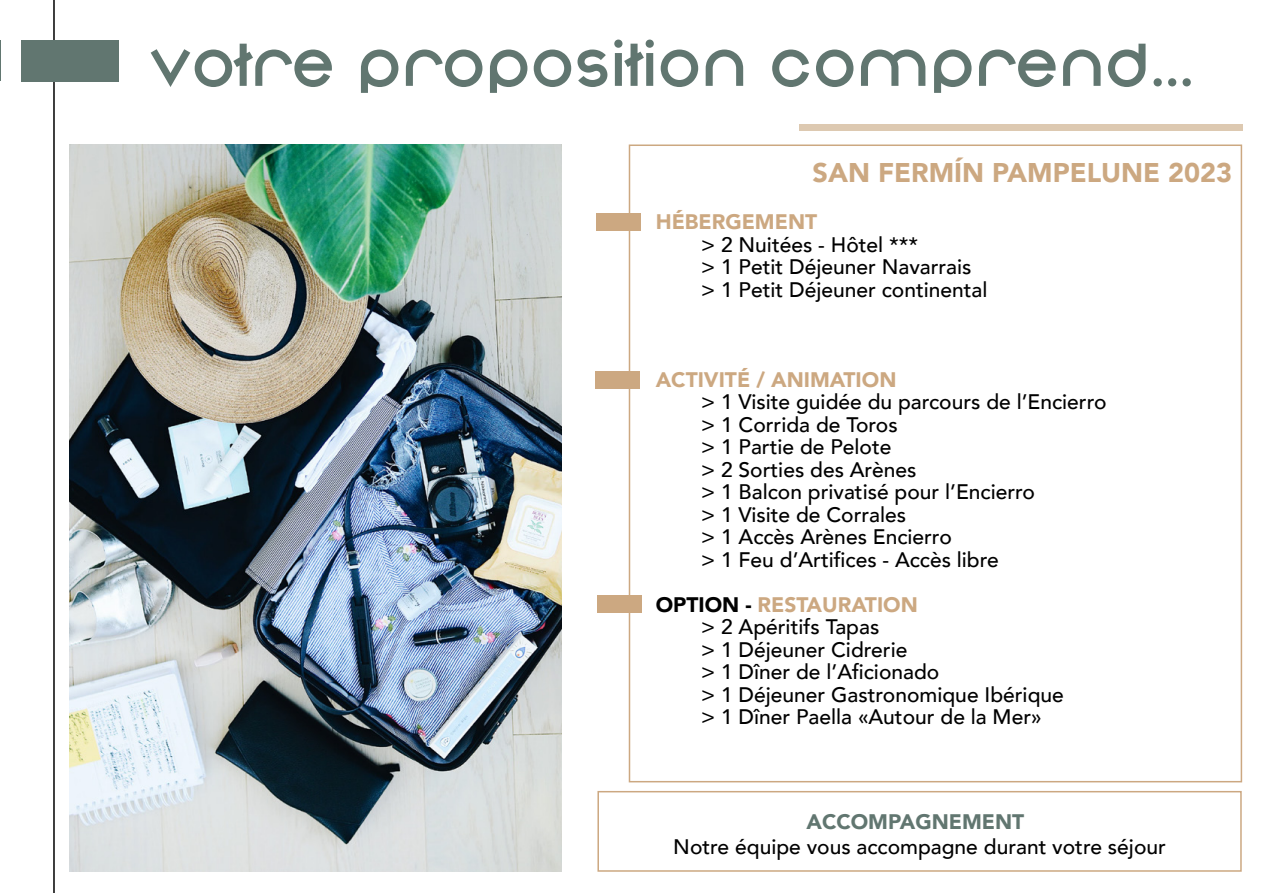
<style>
.page{position:relative;width:1263px;height:893px;background:#fff}
.page>*{position:absolute;margin:0;border:0;box-sizing:border-box;transform-origin:0 0}
.t1{font:700 60px "Nonchalance";letter-spacing:-.11em;color:#617670}
.t2{font:900 27px "Avenir";color:#cca881}
.t3{font:500 21px/22.5px "Avenir";color:#000}
.t4{font:900 21px "Avenir";color:#cca881}
.t5{font:900 21px "Avenir";color:#617670}
.s1{font-weight:900}
.s2{font-weight:900;color:#cca881}
</style>
<div class="page">
<hr style="left:0;top:40px;width:1px;height:41px;background:#617670">
<img style="left:70px;top:144px;width:491px;height:728px">
<hr style="left:53px;top:0;width:2px;height:893px;background:#000">
<div style="left:21px;top:41px;width:98px;height:41px;background:#617670"></div>
<div style="left:596px;top:214px;width:45px;height:17px;background:#cca881"></div>
<div style="left:595px;top:371px;width:45px;height:17px;background:#cca881"></div>
<div style="left:597px;top:595px;width:44px;height:17px;background:#cca881"></div>
<div style="left:597px;top:791px;width:645px;height:81px;border:2px solid #cca881"></div>
<div style="left:799px;top:124px;width:443px;height:7px;background:#ddc9b1"></div>
<h1 class="t1" style="left:154px;top:32px;width:1051px">Votre Proposition comprend...</h1>
<p class="t2" style="left:813px;top:149px;width:421px">SAN FERMÍN PAMPELUNE 2023</p>
<p class="t4" style="left:656px;top:204px;width:163px">HÉBERGEMENT</p>
<p class="t3" style="left:701px;top:232px;width:288px">&gt; 2 Nuitées - Hôtel ***<br>&gt; 1 Petit Déjeuner Navarrais &gt; 1 Petit Déjeuner continental</p>
<p class="t4" style="left:656px;top:361px;width:242px">ACTIVITÉ / ANIMATION</p>
<p class="t3" style="left:701px;top:389px;width:407px">&gt; 1 Visite guidée du parcours de l’Encierro &gt; 1 Corrida de Toros<br>&gt; 1 Partie de Pelote<br>&gt; 2 Sorties des Arènes<br>&gt; 1 Balcon privatisé pour l’Encierro<br>&gt; 1 Visite de Corrales<br>&gt; 1 Accès Arènes Encierro<br>&gt; 1 Feu d’Artifices - Accès libre</p>
<p class="t3" style="left:701px;top:592px;width:364px;text-indent:-45px"><span class="s1">OPTION -</span> <span class="s2">RESTAURATION<br></span>&gt; 2 Apéritifs Tapas<br>&gt; 1 Déjeuner Cidrerie<br>&gt; 1 Dîner de l’Aficionado<br>&gt; 1 Déjeuner Gastronomique Ibérique &gt; 1 Dîner Paella «Autour de la Mer»</p>
<p class="t5" style="left:806px;top:804px;width:219px">ACCOMPAGNEMENT</p>
<p class="t3" style="left:673px;top:835px;width:494px">Notre équipe vous accompagne durant votre séjour</p>
</div>
